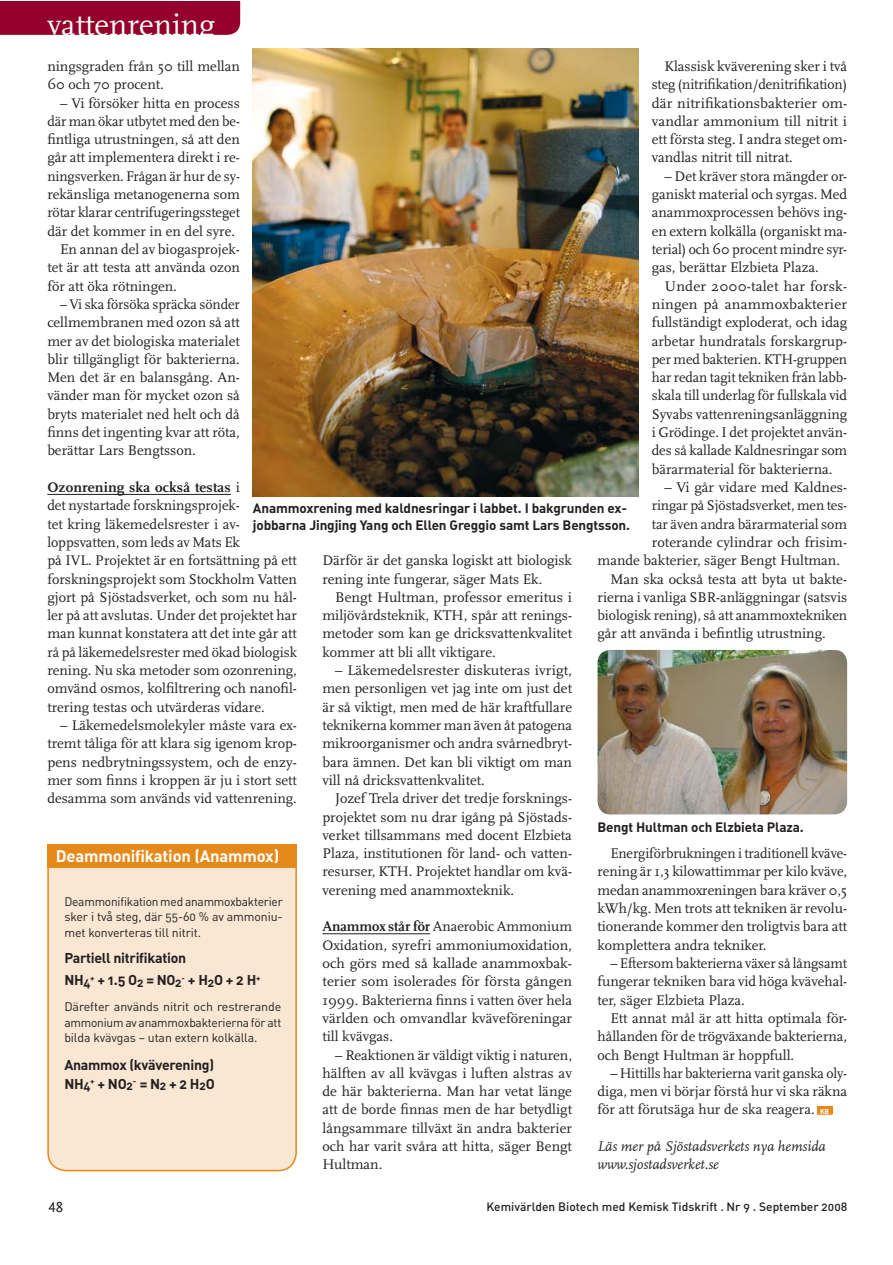
<style>
.page{position:relative;width:893px;height:1265px;background:#fff}
.page>*{position:absolute;margin:0;border:0;box-sizing:border-box;transform-origin:0 0}
.t1{font:31.5px "Scala";color:#fff}
.t2{font:16.5px "DIN Bold Alternate";letter-spacing:-.01em;color:#fff}
.t3{font:15px "Scala Sans Caps";color:#231f20}
.t4{font:14.55px/18.3px "Scala";color:#231f20;text-align:justify}
.t5{font:italic 14.55px/18.3px "Scala";color:#231f20}
.t6{font:14.1px/22.5px "DIN Bold Alternate";letter-spacing:-.02em;color:#231f20}
.t7{font:13.5px/17px "DIN Bold Alternate";letter-spacing:-.01em;color:#231f20}
.t8{font:12.3px/15.6px "DIN Regular Alternate";letter-spacing:-.01em;color:#231f20;text-align:justify}
.t9{font:12px "DIN Medium Alternate";color:#231f20}
.t10{font:700 6.9px "DIN";color:#fff}
.s1{font-weight:700}
</style>
<div class="page">
<div style="left:1px;top:2px;width:239px;height:33px;background:#940029"></div>
<div style="left:48px;top:846px;width:248px;height:324px;background:#fae7d3;border-radius:18px"></div>
<div style="left:47px;top:845px;width:250px;height:326px;border:2px solid #e6891b;border-radius:18px"></div>
<hr style="left:47px;top:494px;width:184px;height:1px;background:#231f20">
<hr style="left:322px;top:933px;width:108px;height:1px;background:#231f20">
<div style="left:47px;top:843px;width:250px;height:24px;background:#e6891b"></div>
<svg style="left:816px;top:1106px;width:16px;height:8px"></svg>
<div style="left:817px;top:1106px;width:15px;height:7px;background:#e6891b"></div>
<img style="left:597px;top:650px;width:250px;height:164px;border-radius:13px">
<img style="left:253px;top:48px;width:385px;height:449px">
<h1 class="t1" style="left:47px;top:11px;width:169px">vattenrening</h1>
<p class="t4" style="left:47px;top:58px;width:194px">ningsgraden från 50 till mellan<br>60 och 70 procent.</p>
<p class="t4" style="left:60px;top:94px;width:181px">– Vi försöker hitta en process</p>
<p class="t4" style="left:47px;top:113px;width:194px">där man ökar utbytet med den be-</p>
<p class="t4" style="left:47px;top:131px;width:194px">fintliga utrustningen, så att den</p>
<p class="t4" style="left:47px;top:149px;width:194px">går att implementera direkt i re-</p>
<p class="t4" style="left:47px;top:168px;width:194px">ningsverken. Frågan är hur de sy-</p>
<p class="t4" style="left:47px;top:186px;width:194px">rekänsliga metanogenerna som</p>
<p class="t4" style="left:47px;top:204px;width:194px">rötar klarar centrifugeringssteget</p>
<p class="t4" style="left:47px;top:222px;width:189px">där det kommer in en del syre.</p>
<p class="t4" style="left:60px;top:241px;width:181px">En annan del av biogasprojek-</p>
<p class="t4" style="left:47px;top:259px;width:194px">tet är att testa att använda ozon</p>
<p class="t4" style="left:47px;top:277px;width:131px">för att öka rötningen.</p>
<p class="t4" style="left:47px;top:296px;width:194px;text-indent:13px">– Vi ska försöka spräcka sönder cellmembranen med ozon så att mer av det biologiska materialet blir tillgängligt för bakterierna.<br>Men det är en balansgång. An&shy;vänder man för mycket ozon så bryts materialet ned helt och då finns det ingenting kvar att röta, berättar Lars Bengtsson.</p>
<p class="t4" style="left:47px;top:479px;width:251px;text-align:left"><span class="s1">Ozonrening ska också testas</span> i<br>det nystartade forskningsprojek-<br>tet kring läkemedelsrester i av&shy;loppsvatten, som leds av Mats Ek<br>på IVL. Projektet är en fortsättning på ett forskningsprojekt som Stockholm Vatten gjort på Sjöstadsverket, och som nu hål&shy;ler på att avslutas. Under det projektet har man kunnat konstatera att det inte går att rå på läkemedelsrester med ökad biologisk rening. Nu ska metoder som ozonrening, omvänd osmos, kolfiltrering och nanofil&shy;trering testas och utvärderas vidare.</p>
<p class="t4" style="left:47px;top:717px;width:251px;text-indent:13px">– Läkemedelsmolekyler måste vara ex&shy;tremt tåliga för att klara sig igenom krop&shy;pens nedbrytningssystem, och de enzy&shy;mer som finns i kroppen är ju i stort sett desamma som används vid vattenrening.</p>
<p class="t4" style="left:651px;top:58px;width:197px;text-indent:13px">Klassisk kväverening sker i två steg (nitrifikation/denitrifikation) där nitrifikationsbakterier om&shy;vandlar ammonium till nitrit i ett första steg. I andra steget om&shy;vandlas nitrit till nitrat.</p>
<p class="t4" style="left:651px;top:168px;width:197px;text-indent:13px">– Det kräver stora mängder or&shy;ganiskt material och syrgas. Med anammoxprocessen behövs ing&shy;en extern kolkälla (organiskt ma&shy;terial) och 60 procent mindre syr&shy;gas, berättar Elzbieta Plaza.</p>
<p class="t4" style="left:651px;top:277px;width:197px;text-indent:13px">Under 2000-talet har forsk&shy;ningen på anammoxbakterier fullständigt exploderat, och idag arbetar hundratals forskargrup&shy;per med bakterien. KTH-gruppen har redan tagit tekniken från labb&shy;skala till underlag för fullskala vid Syvabs vattenreningsanläggning i Grödinge. I det projektet använ&shy;des så kallade Kaldnesringar som bärarmaterial för bakterierna.</p>
<p class="t4" style="left:664px;top:479px;width:184px">– Vi går vidare med Kaldnes-</p>
<p class="t4" style="left:651px;top:497px;width:197px">ringar på Sjöstadsverket, men tes-</p>
<p class="t4" style="left:651px;top:515px;width:197px">tar även andra bärarmaterial som</p>
<p class="t4" style="left:651px;top:534px;width:197px">roterande cylindrar och frisim-</p>
<p class="t4" style="left:597px;top:552px;width:244px">mande bakterier, säger Bengt Hultman.</p>
<p class="t4" style="left:610px;top:570px;width:238px">Man ska också testa att byta ut bakte-</p>
<p class="t4" style="left:597px;top:588px;width:251px">rierna i vanliga SBR-anläggningar (satsvis</p>
<p class="t4" style="left:597px;top:607px;width:251px">biologisk rening), så att anammoxtekniken</p>
<p class="t4" style="left:597px;top:625px;width:230px">går att använda i befintlig utrustning.</p>
<p class="t7" style="left:253px;top:501px;width:379px">Anammoxrening med kaldnesringar i labbet. I bakgrunden ex&shy;jobbarna Jingjing Yang och Ellen Greggio samt Lars Bengtsson.</p>
<p class="t4" style="left:322px;top:552px;width:251px">Därför är det ganska logiskt att biologisk rening inte fungerar, säger Mats Ek.</p>
<p class="t4" style="left:322px;top:588px;width:251px;text-indent:13px">Bengt Hultman, professor emeritus i miljövårdsteknik, KTH, spår att renings&shy;metoder som kan ge dricksvattenkvalitet kommer att bli allt viktigare.</p>
<p class="t4" style="left:322px;top:662px;width:251px;text-indent:13px">– Läkemedelsrester diskuteras ivrigt, men personligen vet jag inte om just det är så viktigt, men med de här kraftfullare teknikerna kommer man även åt patogena mikroorganismer och andra svårnedbryt&shy;bara ämnen. Det kan bli viktigt om man vill nå dricksvattenkvalitet.</p>
<p class="t4" style="left:322px;top:790px;width:251px;text-indent:13px">Jozef Trela driver det tredje forsknings&shy;projektet som nu drar igång på Sjöstads&shy;verket tillsammans med docent Elzbieta Plaza, institutionen för land- och vatten&shy;resurser, KTH. Projektet handlar om kvä&shy;verening med anammoxteknik.</p>
<p class="t4" style="left:322px;top:918px;width:251px"><span class="s1">Anammox står för</span> Anaerobic Ammonium Oxidation, syrefri ammoniumoxidation, och görs med så kallade anammoxbak&shy;terier som isolerades för första gången 1999. Bakterierna finns i vatten över hela världen och omvandlar kväveföreningar till kvävgas.</p>
<p class="t4" style="left:322px;top:1046px;width:251px;text-indent:13px">– Reaktionen är väldigt viktig i naturen, hälften av all kvävgas i luften alstras av de här bakterierna. Man har vetat länge att de borde finnas men de har betydligt långsammare tillväxt än andra bakterier och har varit svåra att hitta, säger Bengt Hultman.</p>
<p class="t7" style="left:597px;top:820px;width:208px">Bengt Hultman och Elzbieta Plaza.</p>
<p class="t4" style="left:597px;top:845px;width:251px;text-indent:13px">Energiförbrukningen i traditionell kväve&shy;rening är 1,3 kilowattimmar per kilo kväve, medan anammoxreningen bara kräver 0,5 kWh/kg. Men trots att tekniken är revolu&shy;tionerande kommer den troligtvis bara att komplettera andra tekniker.</p>
<p class="t4" style="left:597px;top:954px;width:251px;text-indent:13px">– Eftersom bakterierna växer så långsamt fungerar tekniken bara vid höga kvävehal&shy;ter, säger Elzbieta Plaza.</p>
<p class="t4" style="left:597px;top:1009px;width:251px;text-indent:13px">Ett annat mål är att hitta optimala för&shy;hållanden för de trögväxande bakterierna, och Bengt Hultman är hoppfull.</p>
<p class="t4" style="left:597px;top:1064px;width:251px;text-indent:13px">– Hittills har bakterierna varit ganska oly&shy;diga, men vi börjar förstå hur vi ska räkna för att förutsäga hur de ska reagera.</p>
<p class="t5" style="left:597px;top:1138px;width:230px">Läs mer på Sjöstadsverkets nya hemsida www.sjostadsverket.se</p>
<p class="t2" style="left:56px;top:850px;width:225px">Deammonifikation (Anammox)</p>
<p class="t8" style="left:64px;top:894px;width:220px">Deammonifikation med anammoxbakterier sker i två steg, där 55-60 % av ammoniu&shy;met konverteras till nitrit.</p>
<p class="t6" style="left:64px;top:948px;width:198px">Partiell nitrifikation<br>NH<sub>4</sub><sup>+</sup> + 1.5 O<sub>2</sub> = NO<sub>2</sub><sup>-</sup> + H<sub>2</sub>O + 2 H<sup>+</sup></p>
<p class="t8" style="left:64px;top:1000px;width:218px">Därefter används nitrit och restrerande ammonium av anammoxbakterierna för att bilda kvävgas – utan extern kolkälla.</p>
<p class="t6" style="left:64px;top:1057px;width:152px;line-height:18.3px">Anammox (kväverening)<br>NH<sub>4</sub><sup>+</sup> + NO<sub>2</sub><sup>-</sup> = N<sub>2</sub> + 2 H<sub>2</sub>O</p>
<p class="t10" style="left:820px;top:1108px;width:10px">KB</p>
<p class="t3" style="left:48px;top:1198px;width:16px">48</p>
<p class="t9" style="left:486px;top:1202px;width:362px">Kemivärlden Biotech med Kemisk Tidskrift . Nr 9 . September 2008</p>
</div>
